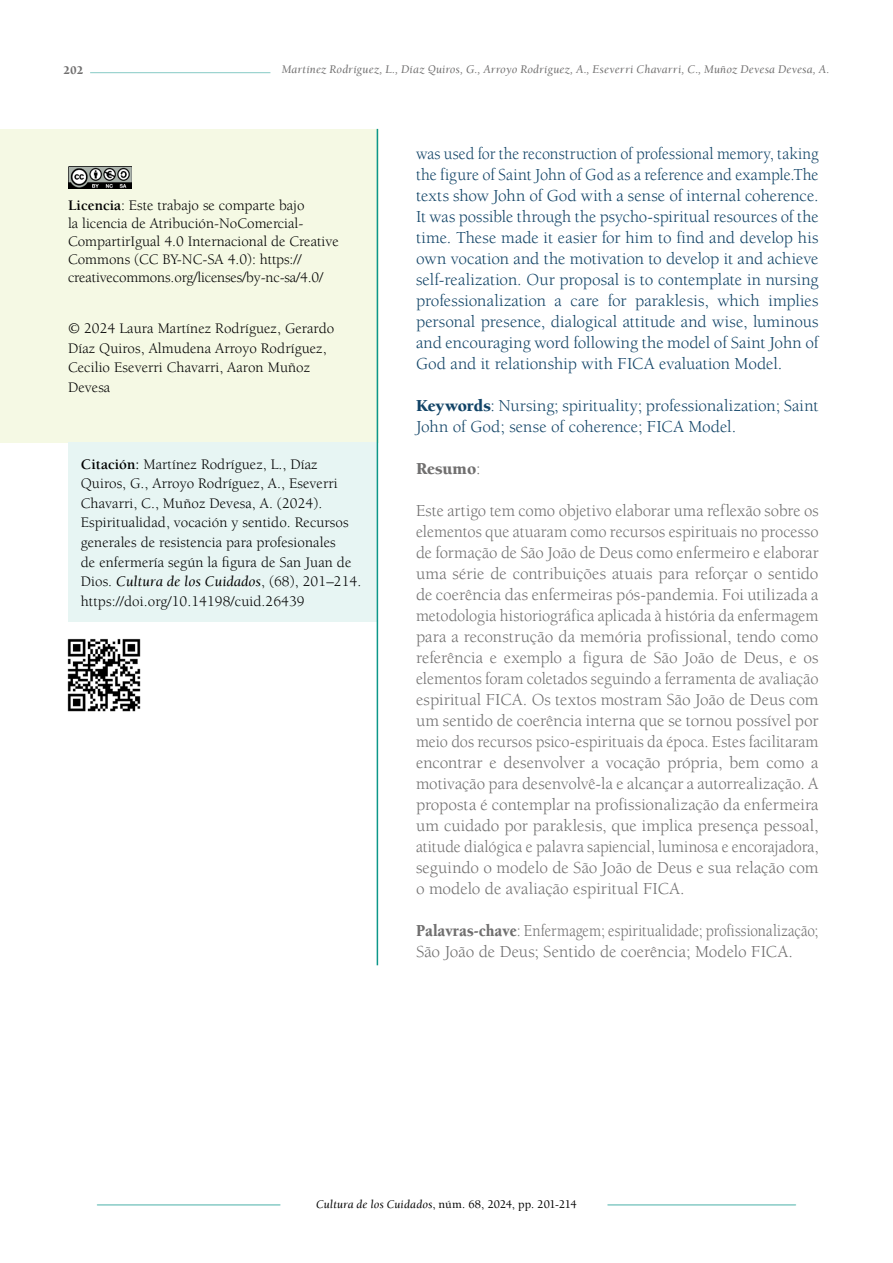
<style>
.page{position:relative;width:893px;height:1263px;background:#fff}
.page>*{position:absolute;margin:0;border:0;box-sizing:border-box;transform-origin:0 0}
.t1{font:17.25px/21px "Berkeley Std";color:#706f6f;text-align:justify}
.t2{font:17.25px/21px "Berkeley Std";color:#124467;text-align:justify;scale:.94 1}
.t3{font:17.25px/21px "Berkeley Std";color:#706f6f;scale:.88 1}
.t4{font:17.25px/21px "Berkeley Std";color:#124467}
.t5{font:900 17.25px "Berkeley Std";color:#706f6f}
.t6{font:15px/19.5px "Berkeley Std";letter-spacing:.005em;color:#000}
.t7{font:italic 12px "Berkeley Std";letter-spacing:.015em;color:#706f6f}
.t8{font:500 12px "Berkeley Std";color:#000}
.t9{font:900 12px "Berkeley Std";color:#706f6f}
.s1{font-weight:700}
.s2{font-weight:500}
.s3{font-style:italic}
.s4{font-weight:900}
.s5{font-weight:400}
.s6{font-weight:400;font-style:italic}
</style>
<div class="page">
<div style="left:0;top:129px;width:378px;height:313px;background:#f5f9e4"></div>
<img style="left:68px;top:167px;width:63px;height:22px">
<div style="left:68px;top:442px;width:309px;height:180px;background:#e7f5f3"></div>
<img style="left:67px;top:638px;width:74px;height:74px">
<hr style="left:377px;top:129px;width:1px;height:836px;background:#0d978a">
<hr style="left:90px;top:72px;width:180px;height:1px;background:#86cbc5">
<hr style="left:608px;top:1204px;width:187px;height:1px;background:#86cbc5">
<hr style="left:97px;top:1204px;width:183px;height:1px;background:#86cbc5">
<p class="t9" style="left:64px;top:64px;width:22px">202</p>
<p class="t7" style="left:282px;top:63px;width:549px">Martínez Rodríguez, L., Díaz Quiros, G., Arroyo Rodríguez, A., Eseverri Chavarri, C., Muñoz Devesa Devesa, A.</p>
<p class="t6" style="left:68px;top:197px;width:272px;line-height:18px"><span class="s1">Licencia</span>: Este trabajo se comparte bajo<br>la licencia de Atribución-NoComercial-CompartirIgual 4.0 Internacional de Creative Commons (CC BY-NC-SA 4.0): https:// creativecommons.org/licenses/by-nc-sa/4.0/</p>
<p class="t6" style="left:68px;top:319px;width:268px">© 2024 Laura Martínez Rodríguez, Gerardo<br>Díaz Quiros, Almudena Arroyo Rodríguez,<br>Cecilio Eseverri Chavarri, Aaron Muñoz<br>Devesa</p>
<p class="t6" style="left:81px;top:455px;width:282px"><span class="s1">Citación</span><span class="s2">:</span> Martínez Rodríguez, L., Díaz Quiros, G., Arroyo Rodríguez, A., Eseverri Chavarri, C., Muñoz Devesa, A. (2024).<br>Espiritualidad, vocación y sentido. Recursos generales de resistencia para profesionales<br>de enfermería según la figura de San Juan de Dios. <span class="s3">Cultura de los Cuidados</span>, (68), 201–214. https://doi.org/10.14198/cuid.26439</p>
<p class="t2" style="left:416px;top:143px;width:430px">was used for the reconstruction of professional memory, taking the figure of Saint John of God as a reference and example.The texts show John of God with a sense of internal coherence.<br>It was possible through the psycho-spiritual resources of the time. These made it easier for him to find and develop his own vocation and the motivation to develop it and achieve self-realization. Our proposal is to contemplate in nursing professionalization a care for paraklesis, which implies personal presence, dialogical attitude and wise, luminous and encouraging word following the model of Saint John of God and it relationship with FICA evaluation Model.</p>
<p class="t4" style="left:416px;top:395px;width:404px"><span class="s4">Keywords</span>: Nursing; spirituality; professionalization; Saint<br>John of God; sense of coherence; FICA Model.</p>
<p class="t5" style="left:416px;top:459px;width:66px">Resumo<span class="s5">:</span></p>
<p class="t1" style="left:416px;top:500px;width:404px">Este artigo tem como objetivo elaborar uma reflexão sobre os elementos que atuaram como recursos espirituais no processo de formação de São João de Deus como enfermeiro e elaborar uma série de contribuições atuais para reforçar o sentido de coerência das enfermeiras pós-pandemia. Foi utilizada a metodologia historiográfica aplicada à história da enfermagem para a reconstrução da memória profissional, tendo como referência e exemplo a figura de São João de Deus, e os elementos foram coletados seguindo a ferramenta de avaliação espiritual FICA. Os textos mostram São João de Deus com um sentido de coerência interna que se tornou possível por meio dos recursos psico-espirituais da época. Estes facilitaram encontrar e desenvolver a vocação própria, bem como a motivação para desenvolvê-la e alcançar a autorrealização. A proposta é contemplar na profissionalização da enfermeira um cuidado por paraklesis, que implica presença pessoal, atitude dialógica e palavra sapiencial, luminosa e encorajadora, seguindo o modelo de São João de Deus e sua relação com o modelo de avaliação espiritual FICA.</p>
<p class="t3" style="left:416px;top:920px;width:459px"><span class="s4">Palavras-chave</span>: Enfermagem; espiritualidade; profissionalização;<br>São João de Deus; Sentido de coerência; Modelo FICA.</p>
<p class="t8" style="left:316px;top:1197px;width:262px"><span class="s6">Cultura de los Cuidados</span>, núm. 68, 2024, pp. 201-214</p>
</div>
